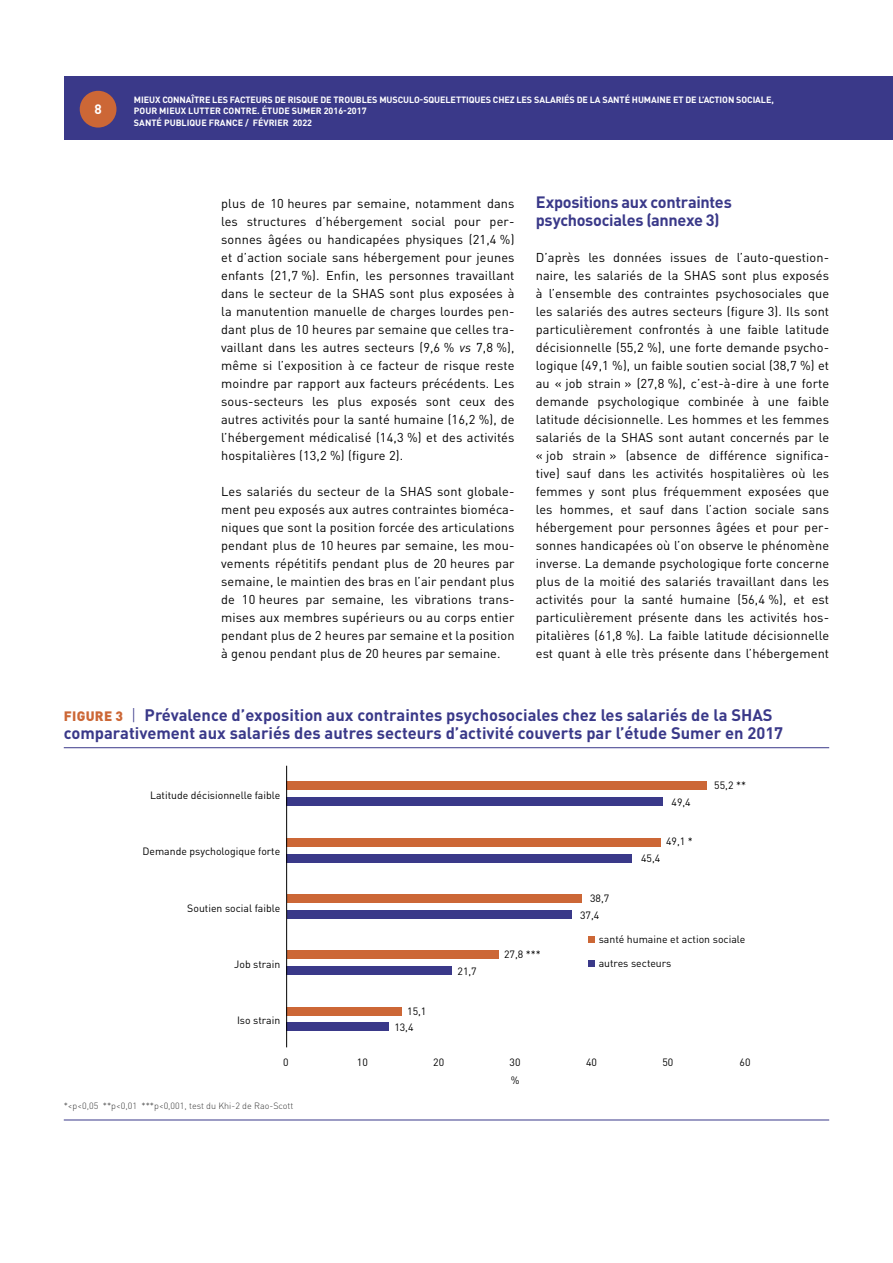
<style>
.page{position:relative;width:893px;height:1263px;background:#fff}
.page>*{position:absolute;margin:0;border:0;box-sizing:border-box;transform-origin:0 0}
.t1{font:700 16.5px/18px "DIN Pro";color:#3a3989}
.t2{font:700 16.35px/18px "DIN Pro";letter-spacing:-.02em;color:#3a3989}
.t3{font:700 13.5px "DIN Pro";color:#fff}
.t4{font:12.75px/18px "DIN Pro";letter-spacing:.01em;color:#000;text-align:justify}
.t5{font:10.5px "DIN Pro";color:#000}
.t6{font:700 9px/11.6px "DIN Pro";letter-spacing:-.01em;color:#fff}
.t7{font:300 9px "DIN Pro";color:#393939}
.s1{font-style:italic}
.s2{font-weight:900;font-size:13.5px;color:#cc6736}
.s3{font-weight:300}
</style>
<div class="page">
<div style="left:64px;top:77px;width:829px;height:63px;background:#3a3989"></div>
<div style="left:80px;top:91px;width:36px;height:37px;background:#cc6736;border-radius:50%"></div>
<hr style="left:64px;top:747px;width:765px;height:1px;background:#3a3989">
<hr style="left:64px;top:1119px;width:765px;height:1px;background:#3a3989">
<div style="left:287px;top:1023px;width:102px;height:8px;background:#3a3989"></div>
<div style="left:287px;top:966px;width:165px;height:9px;background:#3a3989"></div>
<div style="left:287px;top:910px;width:284px;height:8px;background:#3a3989"></div>
<div style="left:287px;top:854px;width:345px;height:8px;background:#3a3989"></div>
<div style="left:287px;top:797px;width:376px;height:9px;background:#3a3989"></div>
<div style="left:287px;top:1007px;width:115px;height:8px;background:#cc6736"></div>
<div style="left:287px;top:951px;width:211px;height:8px;background:#cc6736"></div>
<div style="left:287px;top:894px;width:294px;height:9px;background:#cc6736"></div>
<div style="left:287px;top:838px;width:374px;height:8px;background:#cc6736"></div>
<div style="left:287px;top:782px;width:420px;height:8px;background:#cc6736"></div>
<hr style="left:286px;top:766px;width:1px;height:281px;background:#000">
<svg style="left:588px;top:936px;width:6px;height:6px"></svg>
<svg style="left:588px;top:961px;width:6px;height:6px"></svg>
<p class="t3" style="left:94px;top:100px;width:9px">8</p>
<p class="t6" style="left:134px;top:93px;width:641px">MIEUX CONNAÎTRE LES FACTEURS DE RISQUE DE TROUBLES MUSCULO‑SQUELETTIQUES CHEZ LES SALARIÉS DE LA SANTÉ HUMAINE ET DE L’ACTION SOCIALE,<br>POUR MIEUX LUTTER CONTRE. ÉTUDE SUMER 2016‑2017<br>SANTÉ PUBLIQUE FRANCE / FÉVRIER 2022</p>
<p class="t4" style="left:221px;top:194px;width:295px">plus de 10 heures par semaine, notamment dans les structures d’hébergement social pour per‑ sonnes âgées ou handicapées physiques (21,4 %) et d’action sociale sans hébergement pour jeunes enfants (21,7 %). Enfin, les personnes travaillant dans le secteur de la SHAS sont plus exposées à la manutention manuelle de charges lourdes pen‑ dant plus de 10 heures par semaine que celles tra‑ vaillant dans les autres secteurs (9,6 % <span class="s1">vs</span> 7,8 %), même si l’exposition à ce facteur de risque reste moindre par rapport aux facteurs précédents. Les sous‑secteurs les plus exposés sont ceux des autres activités pour la santé humaine (16,2 %), de l’hébergement médicalisé (14,3 %) et des activités hospitalières (13,2 %) (figure 2).</p>
<p class="t4" style="left:221px;top:482px;width:295px">Les salariés du secteur de la SHAS sont globale‑ ment peu exposés aux autres contraintes bioméca‑ niques que sont la position forcée des articulations pendant plus de 10 heures par semaine, les mou‑ vements répétitifs pendant plus de 20 heures par semaine, le maintien des bras en l’air pendant plus de 10 heures par semaine, les vibrations trans‑ mises aux membres supérieurs ou au corps entier pendant plus de 2 heures par semaine et la position à genou pendant plus de 20 heures par semaine.</p>
<p class="t2" style="left:536px;top:192px;width:198px">Expositions aux contraintes psychosociales (annexe 3)</p>
<p class="t4" style="left:536px;top:248px;width:295px">D’après les données issues de l’auto‑question‑ naire, les salariés de la SHAS sont plus exposés à l’ensemble des contraintes psychosociales que les salariés des autres secteurs (figure 3). Ils sont particulièrement confrontés à une faible latitude décisionnelle (55,2 %), une forte demande psycho‑ logique (49,1 %), un faible soutien social (38,7 %) et au « job strain » (27,8 %), c’est‑à‑dire à une forte demande psychologique combinée à une faible latitude décisionnelle. Les hommes et les femmes salariés de la SHAS sont autant concernés par le « job strain » (absence de différence significa‑ tive) sauf dans les activités hospitalières où les femmes y sont plus fréquemment exposées que les hommes, et sauf dans l’action sociale sans hébergement pour personnes âgées et pour per‑ sonnes handicapées où l’on observe le phénomène inverse. La demande psychologique forte concerne plus de la moitié des salariés travaillant dans les activités pour la santé humaine (56,4 %), et est particulièrement présente dans les activités hos‑ pitalières (61,8 %). La faible latitude décisionnelle est quant à elle très présente dans l’hébergement</p>
<p class="t1" style="left:64px;top:705px;width:721px"><span class="s2">FIGURE 3</span> <span class="s3">|</span> Prévalence d’exposition aux contraintes psychosociales chez les salariés de la SHAS comparativement aux salariés des autres secteurs d’activité couverts par l’étude Sumer en 2017</p>
<p class="t5" style="left:150px;top:788px;width:132px">Latitude décisionnelle faible</p>
<p class="t5" style="left:142px;top:844px;width:139px">Demande psychologique forte</p>
<p class="t5" style="left:187px;top:901px;width:94px">Soutien social faible</p>
<p class="t5" style="left:234px;top:957px;width:48px">Job strain</p>
<p class="t5" style="left:237px;top:1013px;width:45px">Iso strain</p>
<p class="t5" style="left:407px;top:1003px;width:21px">15,1</p>
<p class="t5" style="left:394px;top:1020px;width:21px">13,4</p>
<p class="t5" style="left:457px;top:964px;width:21px">21,7</p>
<p class="t5" style="left:504px;top:947px;width:38px">27,8 ***</p>
<p class="t5" style="left:590px;top:891px;width:21px">38,7</p>
<p class="t5" style="left:580px;top:908px;width:21px">37,4</p>
<p class="t5" style="left:671px;top:795px;width:21px">49,4</p>
<p class="t5" style="left:666px;top:834px;width:28px">49,1 *</p>
<p class="t5" style="left:641px;top:851px;width:21px">45,4</p>
<p class="t5" style="left:714px;top:778px;width:33px">55,2 **</p>
<p class="t5" style="left:599px;top:932px;width:148px">santé humaine et action sociale</p>
<p class="t5" style="left:599px;top:956px;width:74px">autres secteurs</p>
<p class="t5" style="left:283px;top:1055px;width:7px">0</p>
<p class="t5" style="left:357px;top:1055px;width:12px">10</p>
<p class="t5" style="left:433px;top:1055px;width:12px">20</p>
<p class="t5" style="left:510px;top:1055px;width:12px">30</p>
<p class="t5" style="left:586px;top:1055px;width:12px">40</p>
<p class="t5" style="left:662px;top:1055px;width:12px">50</p>
<p class="t5" style="left:740px;top:1055px;width:12px">60</p>
<p class="t5" style="left:511px;top:1073px;width:10px">%</p>
<p class="t7" style="left:64px;top:1100px;width:231px">*&lt;p&lt;0,05 **p&lt;0,01 ***p&lt;0,001, test du Khi-2 de Rao-Scott</p>
</div>
